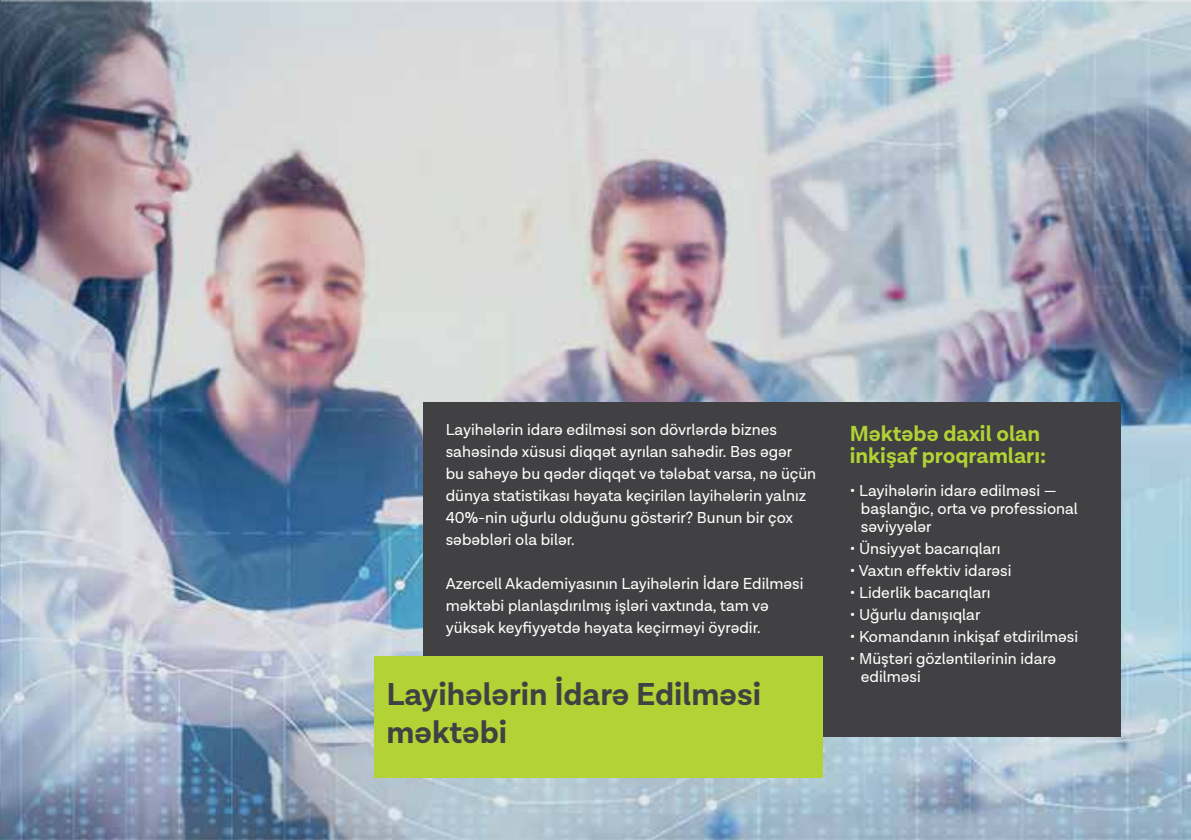
<style>
.page{position:relative;width:1191px;height:840px;background:#fff}
.page>*{position:absolute;margin:0;border:0;box-sizing:border-box;transform-origin:0 0}
.t1{font:700 32px/38.4px "Lota Grotesque";color:#414042}
.t2{font:700 22px/22px "Lota Grotesque";color:#b3d235}
.t3{font:16px/22px "Lota Grotesque";color:#fff}
</style>
<div class="page">
<img style="left:0;top:0;width:1191px;height:839px">
<div style="left:423px;top:402px;width:697px;height:334px;background:#414042"></div>
<div style="left:374px;top:656px;width:448px;height:121px;background:#b3d235"></div>
<p class="t3" style="left:446px;top:419px;width:372px">Layihələrin idarə edilməsi son dövrlərdə biznes sahəsində xüsusi diqqət ayrılan sahədir. Bəs əgər<br>bu sahəyə bu qədər diqqət və tələbat varsa, nə üçün dünya statistikası həyata keçirilən layihələrin yalnız 40%-nin uğurlu olduğunu göstərir? Bunun bir çox səbəbləri ola bilər.</p>
<p class="t3" style="left:446px;top:573px;width:359px">Azercell Akademiyasının Layihələrin İdarə Edilməsi məktəbi planlaşdırılmış işləri vaxtında, tam və yüksək keyfiyyətdə həyata keçirməyi öyrədir.</p>
<h1 class="t1" style="left:386px;top:675px;width:376px">Layihələrin İdarə Edilməsi məktəbi</h1>
<h2 class="t2" style="left:850px;top:423px;width:198px">Məktəbə daxil olan inkişaf proqramları:</h2>
<p class="t3" style="left:861px;top:481px;width:218px;line-height:18px;text-indent:-11px">• Layihələrin idarə edilməsi — başlanğıc, orta və professional səviyyələr</p>
<p class="t3" style="left:850px;top:537px;width:152px">• Ünsiyyət bacarıqları</p>
<p class="t3" style="left:850px;top:559px;width:163px">• Vaxtın effektiv idarəsi</p>
<p class="t3" style="left:850px;top:581px;width:142px">• Liderlik bacarıqları</p>
<p class="t3" style="left:850px;top:603px;width:132px">• Uğurlu danışıqlar</p>
<p class="t3" style="left:850px;top:625px;width:230px">• Komandanın inkişaf etdirilməsi</p>
<p class="t3" style="left:861px;top:649px;width:197px;line-height:18px;text-indent:-11px">• Müştəri gözləntilərinin idarə edilməsi</p>
</div>
